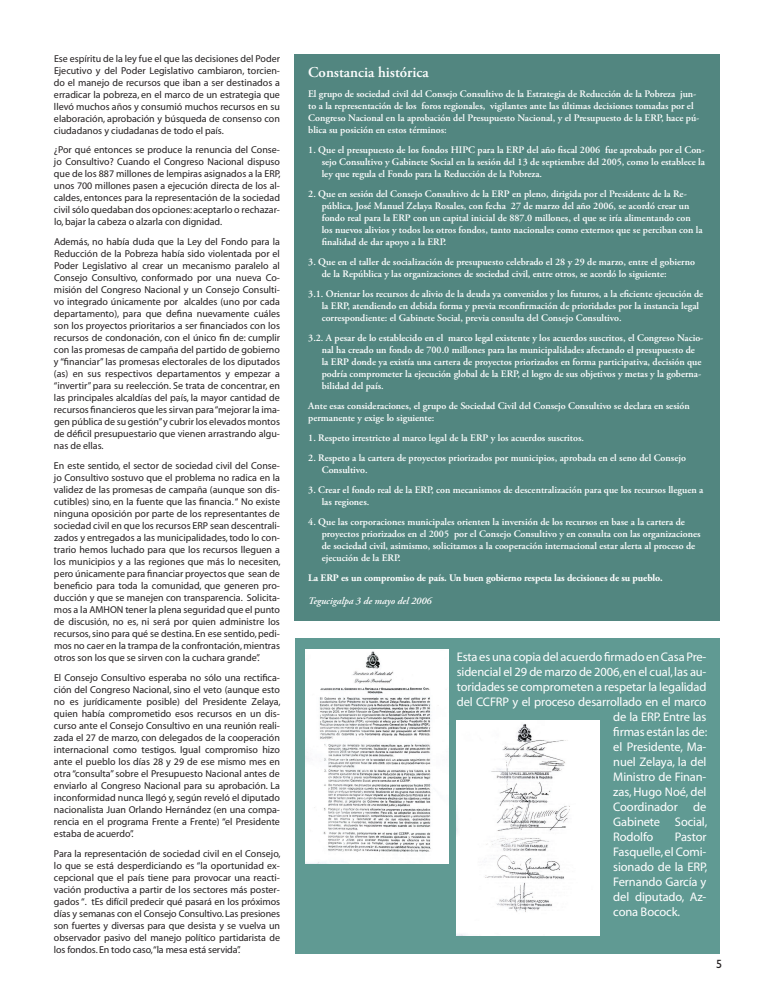
<style>
.page{position:relative;width:774px;height:1008px;background:#fff}
.page>*{position:absolute;margin:0;border:0;box-sizing:border-box;transform-origin:0 0}
.t1{font:600 15px "Adobe Garamond Pro";color:#fff}
.t2{font:12.5px/15px "Myriad";letter-spacing:-.01em;color:#fff;text-align:justify}
.t3{font:12px "Gill Sans";color:#231f20}
.t4{font:10px/12px "Myriad";color:#231f20;text-align:justify}
.t5{font:600 10px/12px "Adobe Garamond Pro";color:#fff}
.t6{font:700 10px "Adobe Garamond Pro";letter-spacing:-.01em;color:#fff}
.t7{font:italic 600 10px "Adobe Garamond Pro";color:#fff}
</style>
<div class="page">
<div style="left:295px;top:638px;width:425px;height:316px;background:#609a93"></div>
<div style="left:295px;top:54px;width:425px;height:567px;background:#528680"></div>
<img style="left:306px;top:649px;width:143px;height:215px">
<img style="left:457px;top:720px;width:143px;height:215px">
<p class="t4" style="left:54px;top:53px;width:228px">Ese espíritu de la ley fue el que las decisiones del Poder Ejecutivo y del Poder Legislativo cambiaron, torcien&shy;do el manejo de recursos que iban a ser destinados a erradicar la pobreza, en el marco de un estrategia que llevó muchos años y consumió muchos recursos en su elaboración, aprobación y búsqueda de consenso con ciudadanos y ciudadanas de todo el país.</p>
<p class="t4" style="left:54px;top:145px;width:228px">¿Por qué entonces se produce la renuncia del Conse&shy;jo Consultivo? Cuando el Congreso Nacional dispuso que de los 887 millones de lempiras asignados a la ERP, unos 700 millones pasen a ejecución directa de los al&shy;caldes, entonces para la representación de la sociedad civil sólo quedaban dos opciones: aceptarlo o rechazar&shy;lo, bajar la cabeza o alzarla con dignidad.</p>
<p class="t4" style="left:54px;top:236px;width:228px">Además, no había duda que la Ley del Fondo para la Reducción de la Pobreza había sido violentada por el Poder Legislativo al crear un mecanismo paralelo al Consejo Consultivo, conformado por una nueva Co&shy;misión del Congreso Nacional y un Consejo Consulti&shy;vo integrado únicamente por alcaldes (uno por cada departamento), para que defina nuevamente cuáles son los proyectos prioritarios a ser financiados con los recursos de condonación, con el único fin de: cumplir con las promesas de campaña del partido de gobierno y “financiar” las promesas electorales de los diputados (as) en sus respectivos departamentos y empezar a “invertir” para su reelección. Se trata de concentrar, en las principales alcaldías del país, la mayor cantidad de recursos financieros que les sirvan para “mejorar la ima&shy;gen pública de su gestión” y cubrir los elevados montos de déficil presupuestario que vienen arrastrando algu&shy;nas de ellas.</p>
<p class="t4" style="left:54px;top:460px;width:228px">En este sentido, el sector de sociedad civil del Conse&shy;jo Consultivo sostuvo que el problema no radica en la validez de las promesas de campaña (aunque son dis&shy;cutibles) sino, en la fuente que las financia. “ No existe ninguna oposición por parte de los representantes de sociedad civil en que los recursos ERP sean descentrali&shy;zados y entregados a las municipalidades, todo lo con&shy;trario hemos luchado para que los recursos lleguen a los municipios y a las regiones que más lo necesiten, pero únicamente para financiar proyectos que sean de beneficio para toda la comunidad, que generen pro&shy;ducción y que se manejen con transparencia. Solicita&shy;mos a la AMHON tener la plena seguridad que el punto de discusión, no es, ni será por quien administre los recursos, sino para qué se destina. En ese sentido, pedi&shy;mos no caer en la trampa de la confrontación, mientras otros son los que se sirven con la cuchara grande”.</p>
<p class="t4" style="left:54px;top:672px;width:228px">El Consejo Consultivo esperaba no sólo una rectifica&shy;ción del Congreso Nacional, sino el veto (aunque esto no es jurídicamente posible) del Presidente Zelaya, quien había comprometido esos recursos en un dis&shy;curso ante el Consejo Consultivo en una reunión reali&shy;zada el 27 de marzo, con delegados de la cooperación internacional como testigos. Igual compromiso hizo ante el pueblo los días 28 y 29 de ese mismo mes en otra “consulta” sobre el Presupuesto Nacional antes de enviarlo al Congreso Nacional para su aprobación. La inconformidad nunca llegó y, según reveló el diputado nacionalista Juan Orlando Hernández (en una compa&shy;rencia en el programa Frente a Frente) “el Presidente estaba de acuerdo”.</p>
<p class="t4" style="left:54px;top:848px;width:228px">Para la representación de sociedad civil en el Consejo, lo que se está desperdiciando es “la oportunidad ex&shy;cepcional que el país tiene para provocar una reacti&shy;vación productiva a partir de los sectores más poster&shy;gados “. tEs difícil predecir qué pasará en los próximos días y semanas con el Consejo Consultivo. Las presiones son fuertes y diversas para que desista y se vuelva un observador pasivo del manejo político partidarista de los fondos. En todo caso,“la mesa está servida”.</p>
<h1 class="t1" style="left:308px;top:64px;width:122px">Constancia histórica</h1>
<p class="t5" style="left:308px;top:88px;width:393px">El grupo de sociedad civil del Consejo Consultivo de la Estrategia de Reducción de la Pobreza jun&shy;to a la representación de los foros regionales, vigilantes ante las últimas decisiones tomadas por el Congreso Nacional en la aprobación del Presupuesto Nacional, y el Presupuesto de la ERP, hace pú&shy;blica su posición en estos términos:</p>
<p class="t5" style="left:322px;top:144px;width:385px;text-align:justify;text-indent:-13px">1. Que el presupuesto de los fondos HIPC para la ERP del año fiscal 2006 fue aprobado por el Con&shy;sejo Consultivo y Gabinete Social en la sesión del 13 de septiembre del 2005, como lo establece la ley que regula el Fondo para la Reducción de la Pobreza.</p>
<p class="t5" style="left:322px;top:188px;width:382px;text-indent:-14px">2. Que en sesión del Consejo Consultivo de la ERP en pleno, dirigida por el Presidente de la Re&shy;pública, José Manuel Zelaya Rosales, con fecha 27 de marzo del año 2006, se acordó crear un fondo real para la ERP con un capital inicial de 887.0 millones, el que se iría alimentando con los nuevos alivios y todos los otros fondos, tanto nacionales como externos que se perciban con la finalidad de dar apoyo a la ERP.</p>
<p class="t5" style="left:322px;top:256px;width:375px;text-indent:-14px">3. Que en el taller de socialización de presupuesto celebrado el 28 y 29 de marzo, entre el gobierno de la República y las organizaciones de sociedad civil, entre otros, se acordó lo siguiente:</p>
<p class="t5" style="left:322px;top:288px;width:383px;text-indent:-14px">3.1. Orientar los recursos de alivio de la deuda ya convenidos y los futuros, a la eficiente ejecución de la ERP, atendiendo en debida forma y previa reconfirmación de prioridades por la instancia legal correspondiente: el Gabinete Social, previa consulta del Consejo Consultivo.</p>
<p class="t5" style="left:322px;top:332px;width:383px;text-indent:-14px">3.2. A pesar de lo establecido en el marco legal existente y los acuerdos suscritos, el Congreso Nacio&shy;nal ha creado un fondo de 700.0 millones para las municipalidades afectando el presupuesto de la ERP donde ya existía una cartera de proyectos priorizados en forma participativa, decisión que podría comprometer la ejecución global de la ERP, el logro de sus objetivos y metas y la goberna&shy;bilidad del país.</p>
<p class="t5" style="left:308px;top:400px;width:383px">Ante esas consideraciones, el grupo de Sociedad Civil del Consejo Consultivo se declara en sesión permanente y exige lo siguiente:</p>
<p class="t5" style="left:308px;top:432px;width:277px">1. Respeto irrestricto al marco legal de la ERP y los acuerdos suscritos.</p>
<p class="t5" style="left:322px;top:452px;width:366px;text-indent:-14px">2. Respeto a la cartera de proyectos priorizados por municipios, aprobada en el seno del Consejo<br>Consultivo.</p>
<p class="t5" style="left:322px;top:484px;width:383px;text-indent:-14px">3. Crear el fondo real de la ERP, con mecanismos de descentralización para que los recursos lleguen a las regiones.</p>
<p class="t5" style="left:322px;top:516px;width:380px;text-indent:-14px">4. Que las corporaciones municipales orienten la inversión de los recursos en base a la cartera de proyectos priorizados en el 2005 por el Consejo Consultivo y en consulta con las organizaciones de sociedad civil, asimismo, solicitamos a la cooperación internacional estar alerta al proceso de ejecución de la ERP.</p>
<p class="t6" style="left:308px;top:572px;width:356px">La ERP es un compromiso de país. Un buen gobierno respeta las decisiones de su pueblo.</p>
<p class="t7" style="left:308px;top:595px;width:125px">Tegucigalpa 3 de mayo del 2006</p>
<p class="t2" style="left:457px;top:650px;width:251px">Esta es una copia del acuerdo firmado en Casa Pre-</p>
<p class="t2" style="left:457px;top:665px;width:251px">sidencial el 29 de marzo de 2006, en el cual, las au-</p>
<p class="t2" style="left:457px;top:680px;width:251px">toridades se comprometen a respetar la legalidad</p>
<p class="t2" style="left:457px;top:695px;width:251px">del CCFRP y el proceso desarrollado en el marco</p>
<p class="t2" style="left:613px;top:710px;width:95px">de la ERP. Entre las</p>
<p class="t2" style="left:613px;top:725px;width:96px">firmas están las de:</p>
<p class="t2" style="left:613px;top:740px;width:95px">el Presidente, Ma-</p>
<p class="t2" style="left:613px;top:755px;width:95px">nuel Zelaya, la del</p>
<p class="t2" style="left:613px;top:770px;width:95px">Ministro de Finan-</p>
<p class="t2" style="left:613px;top:785px;width:95px">zas, Hugo Noé, del</p>
<p class="t2" style="left:613px;top:800px;width:95px">Coordinador de</p>
<p class="t2" style="left:613px;top:815px;width:96px">Gabinete Social,</p>
<p class="t2" style="left:613px;top:830px;width:42px">Rodolfo</p>
<p class="t2" style="left:613px;top:830px;width:96px;text-indent:62px">Pastor Fasquelle, el Comi&shy;sionado de la ERP, Fernando García y del diputado, Az&shy;cona Bocock.</p>
<p class="t3" style="left:716px;top:957px;width:7px">5</p>
</div>
